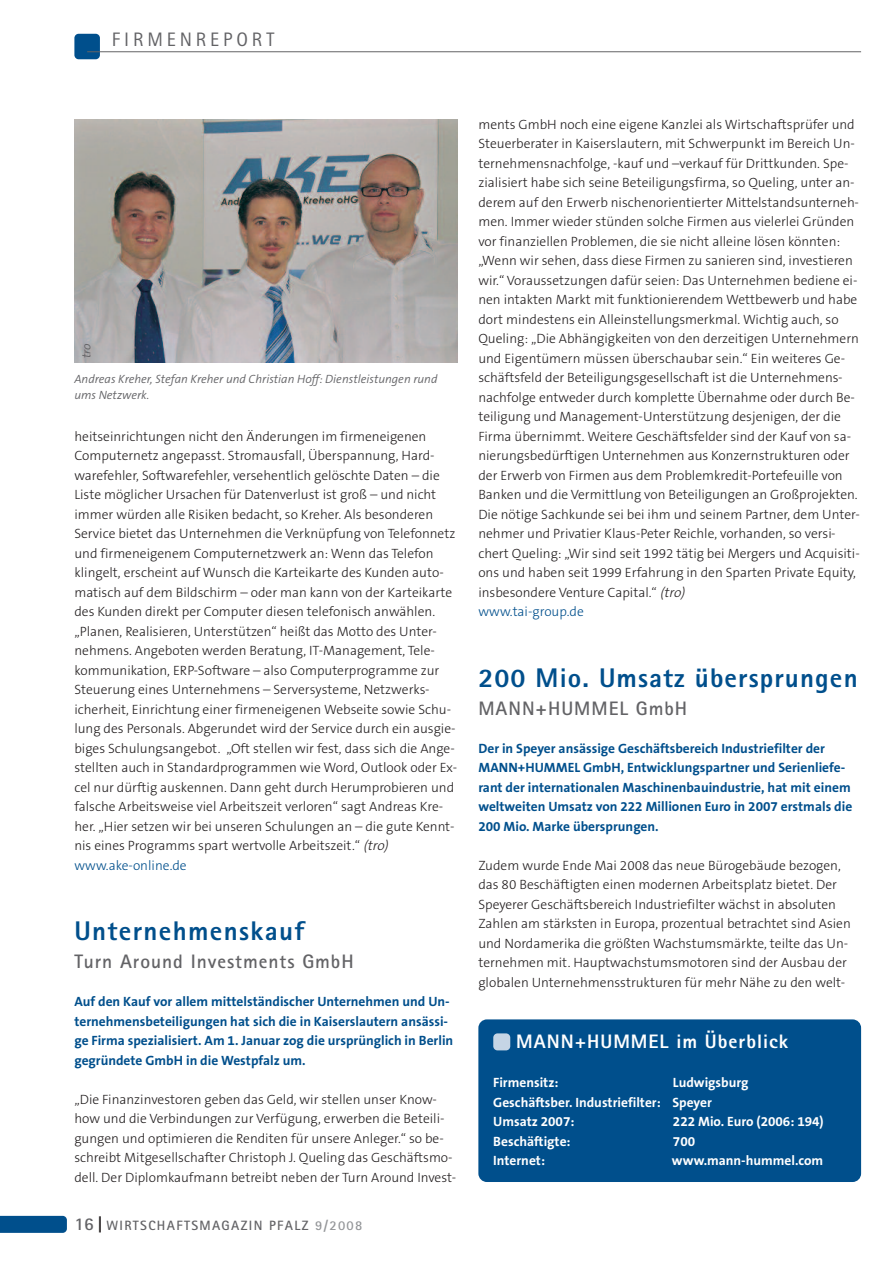
<style>
.page{position:relative;width:893px;height:1263px;background:#fff}
.page>*{position:absolute;margin:0;border:0;box-sizing:border-box;transform-origin:0 0}
.t1{font:800 27px "Rotis Sans Serif";letter-spacing:.04em;color:#004f8c}
.t2{font:700 19.5px "Rotis Sans Serif";letter-spacing:.05em;color:#636366}
.t3{font:800 19.5px "Rotis Sans Serif";letter-spacing:.05em;color:#fff}
.t4{font:19.5px "Rotis Sans Serif";letter-spacing:.2em;color:#636366}
.t5{font:300 13.5px/19.5px "The Sans B3";color:#231f20}
.t6{font:700 13.5px/19.5px "The Sans B7";color:#004f8c}
.t7{font:700 13.5px/19.5px "The Sans B7";color:#fff}
.t8{font:700 13.5px "Rotis Sans Serif";letter-spacing:.1em;color:#636366}
.t9{font:italic 300 12px/16.5px "The Sans B4";color:#636366}
.s1{font-style:italic}
.s2{color:#004f8c}
.s3{font-size:18px}
.s4{font-size:18px;color:#231f20}
.s5{color:#939598}
</style>
<div class="page">
<svg style="left:0;top:1216px;width:67px;height:17px"></svg>
<div style="left:74px;top:34px;width:26px;height:25px;background:#004f8c;border-radius:4px"></div>
<hr style="left:87px;top:51px;width:774px;height:1px;background:#636366">
<img style="left:74px;top:119px;width:383px;height:244px">
<div style="left:478px;top:1019px;width:383px;height:163px;background:#004f8c;border-radius:9px"></div>
<div style="left:493px;top:1033px;width:17px;height:17px;background:#c5d5e5;border-radius:4px"></div>
<p class="t4" style="left:112px;top:32px;width:164px">FIRMENREPORT</p>
<p class="t9" style="left:79px;top:358px;width:16px;rotate:-90deg">tro</p>
<p class="t9" style="left:74px;top:371px;width:365px">Andreas Kreher, Stefan Kreher und Christian Hoff: Dienstleistungen rund ums Netzwerk.</p>
<p class="t5" style="left:74px;top:427px;width:384px">heitseinrichtungen nicht den Änderungen im firmeneigenen Computernetz angepasst. Stromausfall, Überspannung, Hard&shy;warefehler, Softwarefehler, versehentlich gelöschte Daten – die Liste möglicher Ursachen für Datenverlust ist groß – und nicht immer würden alle Risiken bedacht, so Kreher. Als besonderen Service bietet das Unternehmen die Verknüpfung von Telefonnetz und firmeneigenem Computernetzwerk an: Wenn das Telefon klingelt, erscheint auf Wunsch die Karteikarte des Kunden auto&shy;matisch auf dem Bildschirm – oder man kann von der Karteikarte des Kunden direkt per Computer diesen telefonisch anwählen. „Planen, Realisieren, Unterstützen“ heißt das Motto des Unter&shy;nehmens. Angeboten werden Beratung, IT-Management, Tele&shy;kommunikation, ERP-Software – also Computerprogramme zur Steuerung eines Unternehmens – Serversysteme, Netzwerks&shy;icherheit, Einrichtung einer firmeneigenen Webseite sowie Schu&shy;lung des Personals. Abgerundet wird der Service durch ein ausgie&shy;biges Schulungsangebot. „Oft stellen wir fest, dass sich die Ange&shy;stellten auch in Standardprogrammen wie Word, Outlook oder Ex&shy;cel nur dürftig auskennen. Dann geht durch Herumprobieren und falsche Arbeitsweise viel Arbeitszeit verloren“ sagt Andreas Kre&shy;her. „Hier setzen wir bei unseren Schulungen an – die gute Kennt&shy;nis eines Programms spart wertvolle Arbeitszeit.“ <span class="s1">(tro) </span><span class="s2">www.ake-online.de</span></p>
<p class="t1" style="left:74px;top:922px;width:231px">Unternehmenskauf</p>
<p class="t2" style="left:74px;top:955px;width:281px">Turn Around Investments GmbH</p>
<p class="t6" style="left:74px;top:992px;width:380px">Auf den Kauf vor allem mittelständischer Unternehmen und Un&shy;ternehmensbeteiligungen hat sich die in Kaiserslautern ansässi&shy;ge Firma spezialisiert. Am 1. Januar zog die ursprünglich in Berlin gegründete GmbH in die Westpfalz um.</p>
<p class="t5" style="left:74px;top:1090px;width:383px">„Die Finanzinvestoren geben das Geld, wir stellen unser Know&shy;how und die Verbindungen zur Verfügung, erwerben die Beteili&shy;gungen und optimieren die Renditen für unsere Anleger.“ so be&shy;schreibt Mitgesellschafter Christoph J. Queling das Geschäftsmo&shy;dell. Der Diplomkaufmann betreibt neben der Turn Around Invest-</p>
<p class="t8" style="left:74px;top:1221px;width:290px"><span class="s3">16</span> <span class="s4">|</span> WIRTSCHAFTSMAGAZIN PFALZ <span class="s5">9/2008</span></p>
<p class="t5" style="left:478px;top:115px;width:383px">ments GmbH noch eine eigene Kanzlei als Wirtschaftsprüfer und Steuerberater in Kaiserslautern, mit Schwerpunkt im Bereich Un&shy;ternehmensnachfolge, -kauf und –verkauf für Drittkunden. Spe&shy;zialisiert habe sich seine Beteiligungsfirma, so Queling, unter an&shy;derem auf den Erwerb nischenorientierter Mittelstandsunterneh&shy;men. Immer wieder stünden solche Firmen aus vielerlei Gründen vor finanziellen Problemen, die sie nicht alleine lösen könnten: „Wenn wir sehen, dass diese Firmen zu sanieren sind, investieren wir.“ Voraussetzungen dafür seien: Das Unternehmen bediene ei&shy;nen intakten Markt mit funktionierendem Wettbewerb und habe dort mindestens ein Alleinstellungsmerkmal. Wichtig auch, so Queling: „Die Abhängigkeiten von den derzeitigen Unternehmern und Eigentümern müssen überschaubar sein.“ Ein weiteres Ge&shy;schäftsfeld der Beteiligungsgesellschaft ist die Unternehmens&shy;nachfolge entweder durch komplette Übernahme oder durch Be&shy;teiligung und Management-Unterstützung desjenigen, der die Firma übernimmt. Weitere Geschäftsfelder sind der Kauf von sa&shy;nierungsbedürftigen Unternehmen aus Konzernstrukturen oder der Erwerb von Firmen aus dem Problemkredit-Portefeuille von Banken und die Vermittlung von Beteiligungen an Großprojekten.<br>Die nötige Sachkunde sei bei ihm und seinem Partner, dem Unter&shy;nehmer und Privatier Klaus-Peter Reichle, vorhanden, so versi&shy;chert Queling: „Wir sind seit 1992 tätig bei Mergers und Acquisiti&shy;ons und haben seit 1999 Erfahrung in den Sparten Private Equity, insbesondere Venture Capital.“ <span class="s1">(tro)<br></span><span class="s2">www.tai-group.de</span></p>
<p class="t1" style="left:478px;top:668px;width:381px">200 Mio. Umsatz übersprungen</p>
<p class="t2" style="left:478px;top:701px;width:210px">MANN+HUMMEL GmbH</p>
<p class="t6" style="left:478px;top:739px;width:375px">Der in Speyer ansässige Geschäftsbereich Industriefilter der MANN+HUMMEL GmbH, Entwicklungspartner und Serienliefe&shy;rant der internationalen Maschinenbauindustrie, hat mit einem weltweiten Umsatz von 222 Millionen Euro in 2007 erstmals die 200 Mio. Marke übersprungen.</p>
<p class="t5" style="left:478px;top:856px;width:374px">Zudem wurde Ende Mai 2008 das neue Bürogebäude bezogen, das 80 Beschäftigten einen modernen Arbeitsplatz bietet. Der Speyerer Geschäftsbereich Industriefilter wächst in absoluten Zahlen am stärksten in Europa, prozentual betrachtet sind Asien und Nordamerika die größten Wachstumsmärkte, teilte das Un&shy;ternehmen mit. Hauptwachstumsmotoren sind der Ausbau der globalen Unternehmensstrukturen für mehr Nähe zu den welt-</p>
<p class="t3" style="left:516px;top:1035px;width:273px">MANN+HUMMEL im Überblick</p>
<p class="t7" style="left:493px;top:1073px;width:67px">Firmensitz:</p>
<p class="t7" style="left:493px;top:1073px;width:257px;text-indent:180px">Ludwigsburg<br>Geschäftsber. Industriefilter: Speyer<br>Umsatz 2007:</p>
<p class="t7" style="left:673px;top:1112px;width:152px">222 Mio. Euro (2006: 194)</p>
<p class="t7" style="left:493px;top:1132px;width:79px">Beschäftigte:</p>
<p class="t7" style="left:673px;top:1132px;width:24px">700</p>
<p class="t7" style="left:493px;top:1151px;width:53px">Internet:</p>
<p class="t7" style="left:672px;top:1151px;width:153px">www.mann-hummel.com</p>
</div>
